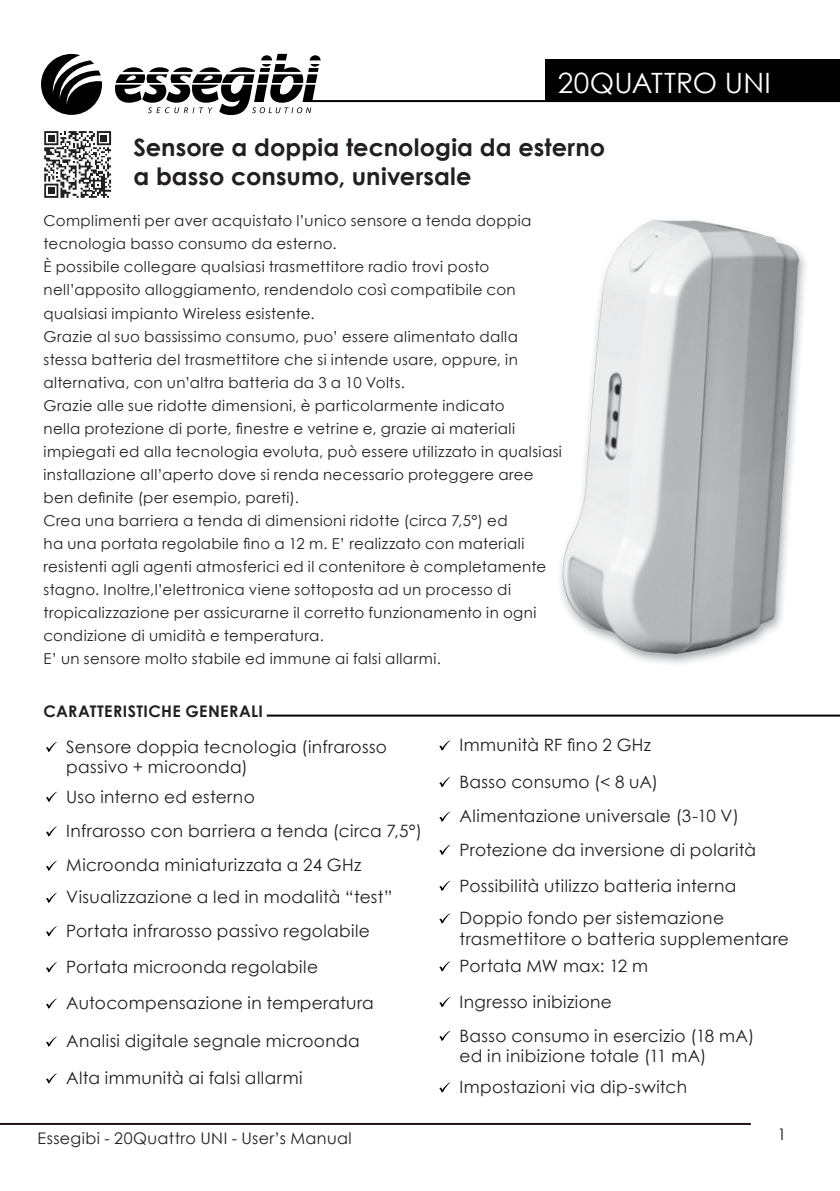
<style>
.page{position:relative;width:840px;height:1191px;background:#fff}
.page>*{position:absolute;margin:0;border:0;box-sizing:border-box;transform-origin:0 0}
.t1{font:28px "Century Gothic";letter-spacing:.005em;color:#fff}
.t2{font:700 24px/28.8px "Century Gothic";letter-spacing:.005em;color:#231f20}
.t3{font:17px/34.4px "Century Gothic";letter-spacing:.02em;color:#231f20}
.t4{font:16px "Century Gothic";letter-spacing:.025em;color:#231f20}
.t5{font:700 16px "Century Gothic";letter-spacing:.025em;color:#231f20}
.t6{font:15px/23px "Century Gothic";letter-spacing:.025em;color:#231f20}
</style>
<div class="page">
<img style="left:560px;top:219px;width:246px;height:445px">
<hr style="left:266px;top:714px;width:573px;height:2px;background:#000">
<svg style="left:46px;top:742px;width:11px;height:10px"></svg>
<svg style="left:439px;top:740px;width:11px;height:10px"></svg>
<svg style="left:439px;top:777px;width:11px;height:10px"></svg>
<svg style="left:439px;top:811px;width:11px;height:11px"></svg>
<svg style="left:439px;top:844px;width:11px;height:11px"></svg>
<svg style="left:439px;top:880px;width:11px;height:11px"></svg>
<svg style="left:439px;top:913px;width:11px;height:10px"></svg>
<svg style="left:439px;top:961px;width:11px;height:10px"></svg>
<svg style="left:439px;top:997px;width:11px;height:10px"></svg>
<svg style="left:439px;top:1030px;width:11px;height:11px"></svg>
<svg style="left:439px;top:1082px;width:11px;height:10px"></svg>
<svg style="left:46px;top:892px;width:11px;height:11px"></svg>
<svg style="left:46px;top:791px;width:11px;height:11px"></svg>
<svg style="left:46px;top:826px;width:11px;height:10px"></svg>
<svg style="left:46px;top:860px;width:11px;height:11px"></svg>
<svg style="left:46px;top:926px;width:11px;height:10px"></svg>
<svg style="left:46px;top:962px;width:11px;height:10px"></svg>
<svg style="left:46px;top:998px;width:11px;height:10px"></svg>
<svg style="left:46px;top:1036px;width:11px;height:10px"></svg>
<svg style="left:46px;top:1073px;width:11px;height:10px"></svg>
<svg style="left:44px;top:131px;width:68px;height:67px"></svg>
<hr style="left:0;top:1123px;width:750px;height:2px;background:#1b151b">
<div style="left:545px;top:59px;width:294px;height:42px;background:#000"></div>
<hr style="left:311px;top:100px;width:528px;height:2px;background:#000">
<svg style="left:41px;top:54px;width:61px;height:61px"></svg>
<svg style="left:115px;top:54px;width:205px;height:61px"></svg>
<h1 class="t1" style="left:557px;top:63px;width:214px">20QUATTRO UNI</h1>
<h2 class="t2" style="left:133px;top:132px;width:473px">Sensore a doppia tecnologia da esterno a basso consumo, universale</h2>
<p class="t6" style="left:43px;top:209px;width:519px">Complimenti per aver acquistato l’unico sensore a tenda doppia tecnologia basso consumo da esterno.<br>È possibile collegare qualsiasi trasmettitore radio trovi posto nell’apposito alloggiamento, rendendolo così compatibile con qualsiasi impianto Wireless esistente.<br>Grazie al suo bassissimo consumo, puo’ essere alimentato dalla stessa batteria del trasmettitore che si intende usare, oppure, in alternativa, con un’altra batteria da 3 a 10 Volts.<br>Grazie alle sue ridotte dimensioni, è particolarmente indicato<br>nella protezione di porte, finestre e vetrine e, grazie ai materiali impiegati ed alla tecnologia evoluta, può essere utilizzato in qualsiasi installazione all’aperto dove si renda necessario proteggere aree ben definite (per esempio, pareti).<br>Crea una barriera a tenda di dimensioni ridotte (circa 7,5°) ed<br>ha una portata regolabile fino a 12 m. E’ realizzato con materiali resistenti agli agenti atmosferici ed il contenitore è completamente stagno. Inoltre,l’elettronica viene sottoposta ad un processo di tropicalizzazione per assicurarne il corretto funzionamento in ogni condizione di umidità e temperatura.<br>E’ un sensore molto stabile ed immune ai falsi allarmi.</p>
<p class="t5" style="left:43px;top:698px;width:221px">CARATTERISTICHE GENERALI</p>
<p class="t3" style="left:66px;top:736px;width:322px;line-height:20.4px">Sensore doppia tecnologia (infrarosso passivo + microonda)</p>
<p class="t3" style="left:459px;top:726px;width:200px;line-height:36.6px">Immunità RF fino 2 GHz<br>Basso consumo (&lt; 8 uA)</p>
<p class="t3" style="left:459px;top:799px;width:298px;line-height:33.2px">Alimentazione universale (3-10 V)<br>Protezione da inversione di polarità</p>
<p class="t3" style="left:459px;top:869px;width:278px;line-height:32.6px">Possibilità utilizzo batteria interna<br>Doppio fondo per sistemazione</p>
<p class="t3" style="left:459px;top:924px;width:330px;line-height:27.6px">trasmettitore o batteria supplementare<br>Portata MW max: 12 m</p>
<p class="t3" style="left:459px;top:984px;width:296px;line-height:33.8px">Ingresso inibizione<br>Basso consumo in esercizio (18 mA)</p>
<p class="t3" style="left:459px;top:1040px;width:248px;line-height:31.2px">ed in inibizione totale (11 mA)<br>Impostazioni via dip-switch</p>
<p class="t3" style="left:66px;top:779px;width:357px">Uso interno ed esterno<br>Infrarosso con barriera a tenda (circa 7,5°)<br>Microonda miniaturizzata a 24 GHz</p>
<p class="t3" style="left:66px;top:880px;width:327px">Visualizzazione a led in modalità “test”</p>
<p class="t3" style="left:66px;top:912px;width:309px;line-height:36.2px">Portata infrarosso passivo regolabile<br>Portata microonda regolabile<br>Autocompensazione in temperatura</p>
<p class="t3" style="left:66px;top:1022px;width:295px;line-height:36.8px">Analisi digitale segnale microonda<br>Alta immunità ai falsi allarmi</p>
<p class="t4" style="left:38px;top:1127px;width:315px">Essegibi - 20Quattro UNI - User’s Manual</p>
<p class="t4" style="left:777px;top:1122px;width:10px">1</p>
</div>
